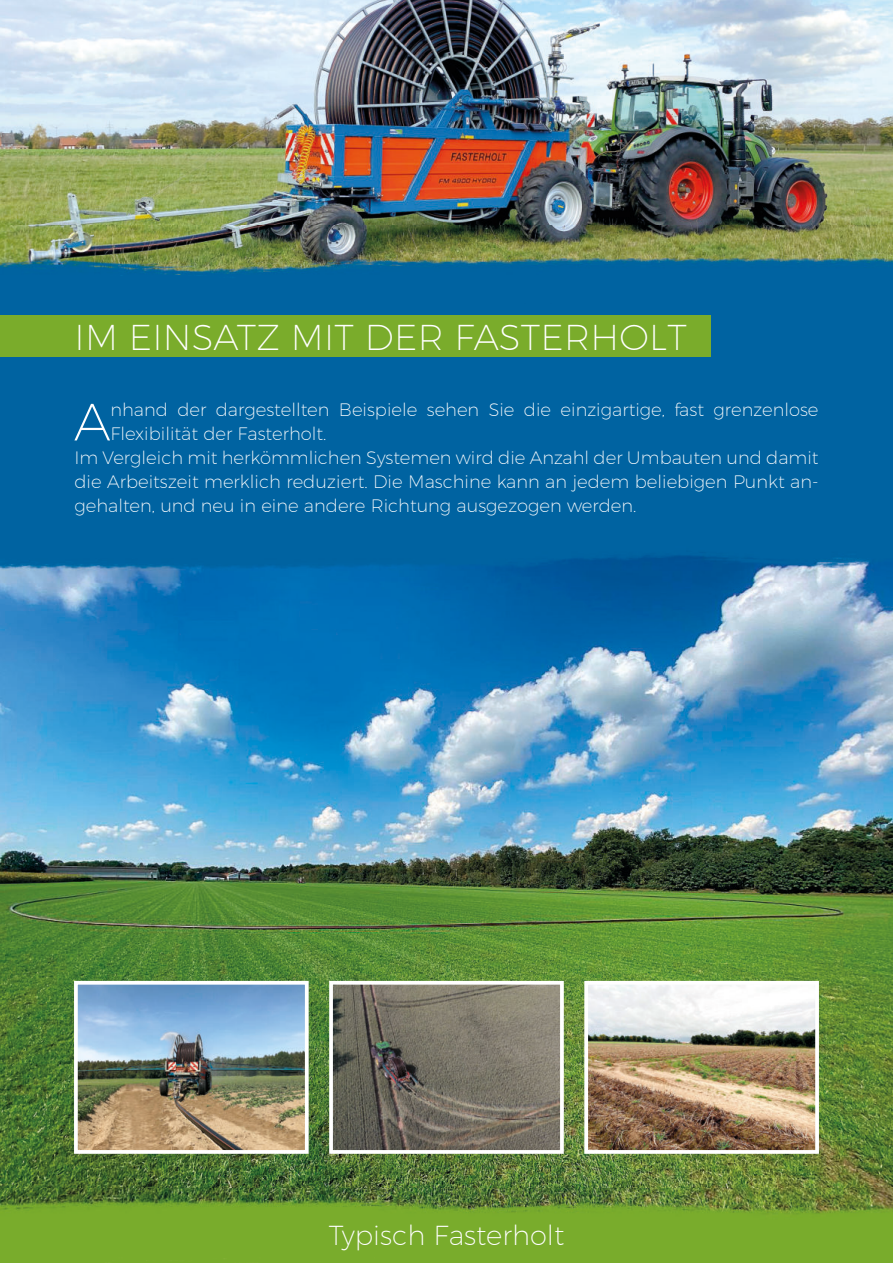
<style>
.page{position:relative;width:893px;height:1263px;background:#fff}
.page>*{position:absolute;margin:0;border:0;box-sizing:border-box;transform-origin:0 0}
.t1{font:200 52.35px "Montserrat";color:#fff}
.t2{font:200 36px "Montserrat";letter-spacing:.01em;color:#fff}
.t3{font:200 27.45px "Montserrat";color:#fff}
.t4{font:200 18px "Montserrat";color:#fff}
</style>
<div class="page">
<img style="left:0;top:0;width:893px;height:296px">
<img style="left:0;top:542px;width:893px;height:721px">
<div style="left:0;top:296px;width:893px;height:246px;background:#0063a1"></div>
<div style="left:0;top:315px;width:710px;height:42px;background:#7aac2b"></div>
<img style="left:79px;top:986px;width:225px;height:163px">
<div style="left:74px;top:981px;width:235px;height:173px;border:4px solid #fff"></div>
<hr style="left:892px;top:0;width:1px;height:196px;background:#0063a1">
<img style="left:589px;top:986px;width:225px;height:163px">
<div style="left:584px;top:981px;width:235px;height:173px;border:4px solid #fff"></div>
<img style="left:334px;top:986px;width:225px;height:163px">
<div style="left:329px;top:981px;width:235px;height:173px;border:4px solid #fff"></div>
<h2 class="t2" style="left:75px;top:318px;width:614px">IM EINSATZ MIT DER FASTERHOLT</h2>
<h1 class="t1" style="left:74px;top:394px;width:38px">A</h1>
<p class="t4" style="left:111px;top:400px;width:709px">nhand der dargestellten Beispiele sehen Sie die einzigartige, fast grenzenlose</p>
<p class="t4" style="left:111px;top:424px;width:217px">Flexibilität der Fasterholt.</p>
<p class="t4" style="left:74px;top:448px;width:746px">Im Vergleich mit herkömmlichen Systemen wird die Anzahl der Umbauten und damit</p>
<p class="t4" style="left:74px;top:472px;width:746px">die Arbeitszeit merklich reduziert. Die Maschine kann an jedem beliebigen Punkt an-</p>
<p class="t4" style="left:74px;top:496px;width:563px">gehalten, und neu in eine andere Richtung ausgezogen werden.</p>
<h3 class="t3" style="left:329px;top:1221px;width:237px">Typisch Fasterholt</h3>
</div>
